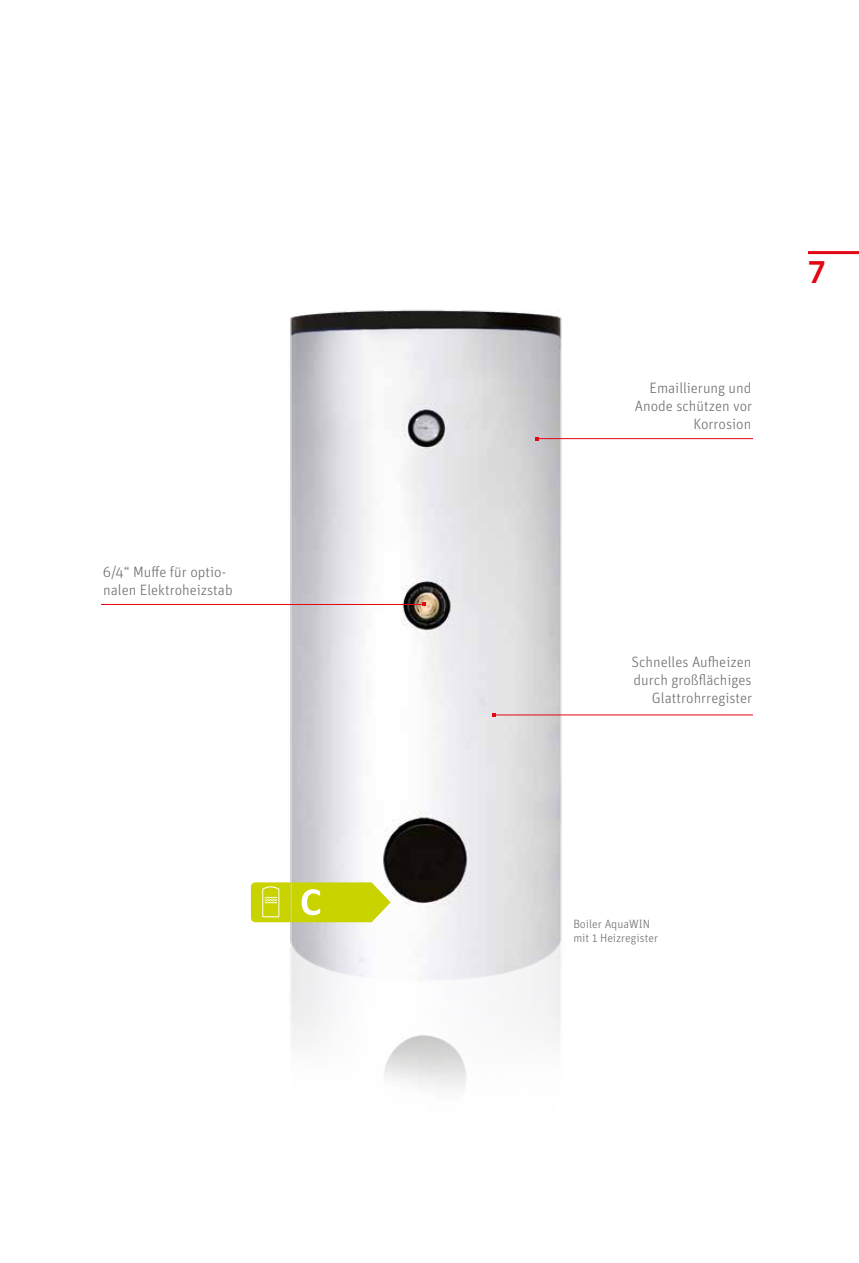
<style>
.page{position:relative;width:859px;height:1263px;background:#fff}
.page>*{position:absolute;margin:0;border:0;box-sizing:border-box;transform-origin:0 0}
.t1{font:700 31.5px "Akkurat Pro";color:#e30613}
.t2{font:300 15px/18px "Unit OT";color:#706f6f;text-align:right}
.t3{font:300 12px/14.4px "Unit OT";color:#706f6f}
</style>
<div class="page">
<img style="left:271px;top:310px;width:308px;height:778px">
<hr style="left:101px;top:604px;width:323px;height:1px;background:#e30613">
<hr style="left:537px;top:438px;width:216px;height:1px;background:#e30613">
<hr style="left:494px;top:714px;width:259px;height:1px;background:#e30613">
<svg style="left:251px;top:882px;width:140px;height:40px;background:#cfd825"></svg>
<hr style="left:808px;top:251px;width:51px;height:3px;background:#e30613">
<p class="t2" style="left:103px;top:563px;width:131px;text-align:left">6/4“ Muffe für optio&shy;nalen Elektroheizstab</p>
<p class="t2" style="left:635px;top:379px;width:119px">Emaillierung und<br>Anode schützen vor<br>Korrosion</p>
<h1 class="t1" style="left:808px;top:253px;width:19px">7</h1>
<p class="t2" style="left:631px;top:653px;width:122px">Schnelles Aufheizen durch großflächiges<br>Glattrohrregister</p>
<p class="t3" style="left:573px;top:916px;width:86px">Boiler AquaWIN mit 1 Heizregister</p>
</div>
